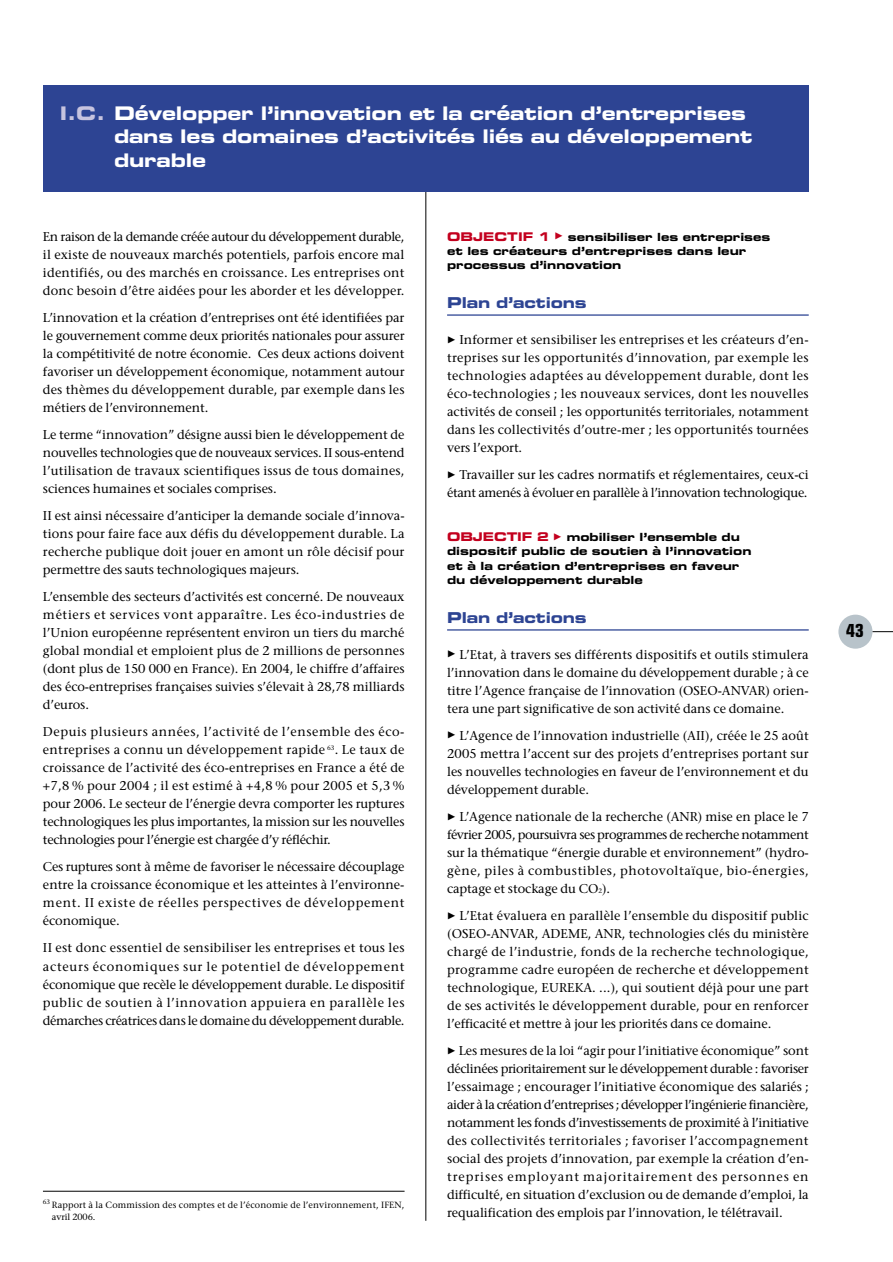
<style>
.page{position:relative;width:893px;height:1262px;background:#fff}
.page>*{position:absolute;margin:0;border:0;box-sizing:border-box;transform-origin:0 0}
.t1{font:18.75px/23.2px "Eurostile Bold Extended Two";letter-spacing:-.01em;color:#fff}
.t2{font:700 condensed 18px "Eurostile";color:#000}
.t3{font:15px "Eurostile Bold Extended Two";letter-spacing:-.01em;color:#2d4493}
.t4{font:12.75px/18px "Stone Serif";letter-spacing:-.005em;color:#000;text-align:justify}
.t5{font:12.75px/18px "Stone Serif";letter-spacing:-.03em;color:#000}
.t6{font:11.25px/14.2px "Eurostile Bold Extended Two";color:#000}
.t7{font:9px/12px "Stone Serif";letter-spacing:.015em;color:#000}
.t8{font:6.3px "Stone Serif";color:#000}
.s1{color:#c7c4df}
.s2{font-size:12px;color:#c3001e}
.s3{font-family:"European Pi Four";font-size:9px;color:#c3001e}
.s4{font-family:"European Pi Four";font-size:9px}
.s5{font-size:6.3px}
</style>
<div class="page">
<hr style="left:425px;top:85px;width:1px;height:1135px;background:#000">
<div style="left:838px;top:614px;width:34px;height:34px;background:#b8c3ca;border-radius:50%"></div>
<svg style="left:872px;top:631px;width:20px;height:1px"></svg>
<div style="left:43px;top:85px;width:765px;height:106px;background:#2d4493"></div>
<hr style="left:447px;top:314px;width:361px;height:2px;background:#2d4493">
<hr style="left:447px;top:629px;width:361px;height:1px;background:#2d4493">
<hr style="left:43px;top:1191px;width:361px;height:1px;background:#000">
<h1 class="t1" style="left:114px;top:104px;width:640px;text-indent:-54px"><span class="s1">I.C.</span> Développer l’innovation et la création d’entreprises dans les domaines d’activités liés au développement durable</h1>
<p class="t4" style="left:43px;top:229px;width:363px">En raison de la demande créée autour du développement durable, il existe de nouveaux marchés potentiels, parfois encore mal identifiés, ou des marchés en croissance. Les entreprises ont donc besoin d’être aidées pour les aborder et les développer.</p>
<p class="t4" style="left:43px;top:310px;width:363px">L’innovation et la création d’entreprises ont été identifiées par le gouvernement comme deux priorités nationales pour assurer la compétitivité de notre économie. Ces deux actions doivent favoriser un développement économique, notamment autour des thèmes du développement durable, par exemple dans les métiers de l’environnement.</p>
<p class="t4" style="left:43px;top:427px;width:363px">Le terme “innovation” désigne aussi bien le développement de nouvelles technologies que de nouveaux services. II sous-entend l’utilisation de travaux scientifiques issus de tous domaines, sciences humaines et sociales comprises.</p>
<p class="t4" style="left:43px;top:508px;width:363px">II est ainsi nécessaire d’anticiper la demande sociale d’innova&shy;tions pour faire face aux défis du développement durable. La recherche publique doit jouer en amont un rôle décisif pour permettre des sauts technologiques majeurs.</p>
<p class="t4" style="left:43px;top:589px;width:363px">L’ensemble des secteurs d’activités est concerné. De nouveaux métiers et services vont apparaître. Les éco-industries de l’Union européenne représentent environ un tiers du marché global mondial et emploient plus de 2 millions de personnes (dont plus de 150 000 en France). En 2004, le chiffre d’affaires des éco-entreprises françaises suivies s’élevait à 28,78 milliards d’euros.</p>
<p class="t4" style="left:43px;top:724px;width:363px">Depuis plusieurs années, l’activité de l’ensemble des éco&shy;entreprises a connu un développement rapide <sup>63</sup>. Le taux de croissance de l’activité des éco-entreprises en France a été de +7,8 % pour 2004 ; il est estimé à +4,8 % pour 2005 et 5,3 % pour 2006. Le secteur de l’énergie devra comporter les ruptures technologiques les plus importantes, la mission sur les nouvelles technologies pour l’énergie est chargée d’y réfléchir.</p>
<p class="t4" style="left:43px;top:859px;width:363px">Ces ruptures sont à même de favoriser le nécessaire découplage entre la croissance économique et les atteintes à l’environne&shy;ment. II existe de réelles perspectives de développement économique.</p>
<p class="t4" style="left:43px;top:940px;width:363px">II est donc essentiel de sensibiliser les entreprises et tous les acteurs économiques sur le potentiel de développement économique que recèle le développement durable. Le dispositif public de soutien à l’innovation appuiera en parallèle les démarches créatrices dans le domaine du développement durable.</p>
<p class="t8" style="left:43px;top:1199px;width:9px">63</p>
<p class="t7" style="left:52px;top:1200px;width:354px">Rapport à la Commission des comptes et de l’économie de l’environnement, IFEN, avril 2006.</p>
<p class="t6" style="left:447px;top:231px;width:325px"><span class="s2">OBJECTIF 1</span> <span class="s3">-</span> sensibiliser les entreprises et les créateurs d’entreprises dans leur processus d’innovation</p>
<p class="t3" style="left:447px;top:297px;width:141px">Plan d’actions</p>
<p class="t4" style="left:447px;top:332px;width:363px"><span class="s4">-</span> Informer et sensibiliser les entreprises et les créateurs d’en&shy;treprises sur les opportunités d’innovation, par exemple les technologies adaptées au développement durable, dont les éco-technologies ; les nouveaux services, dont les nouvelles activités de conseil ; les opportunités territoriales, notamment dans les collectivités d’outre-mer ; les opportunités tournées vers l’export.</p>
<p class="t5" style="left:447px;top:467px;width:363px"><span class="s4">-</span> Travailler sur les cadres normatifs et réglementaires, ceux-ci étant amenés à évoluer en parallèle à l’innovation technologique.</p>
<p class="t6" style="left:447px;top:531px;width:306px"><span class="s2">OBJECTIF 2</span> <span class="s3">-</span> mobiliser l’ensemble du dispositif public de soutien à l’innovation et à la création d’entreprises en faveur du développement durable</p>
<p class="t3" style="left:447px;top:612px;width:141px">Plan d’actions</p>
<p class="t4" style="left:447px;top:647px;width:363px"><span class="s4">-</span> L’Etat, à travers ses différents dispositifs et outils stimulera l’innovation dans le domaine du développement durable ; à ce titre l’Agence française de l’innovation (OSEO-ANVAR) orien&shy;tera une part significative de son activité dans ce domaine.</p>
<p class="t4" style="left:447px;top:728px;width:363px"><span class="s4">-</span> L’Agence de l’innovation industrielle (AII), créée le 25 août 2005 mettra l’accent sur des projets d’entreprises portant sur les nouvelles technologies en faveur de l’environnement et du développement durable.</p>
<p class="t4" style="left:447px;top:809px;width:363px"><span class="s4">-</span> L’Agence nationale de la recherche (ANR) mise en place le 7 février 2005, poursuivra ses programmes de recherche notamment sur la thématique “énergie durable et environnement” (hydro&shy;gène, piles à combustibles, photovoltaïque, bio-énergies, captage et stockage du CO<span class="s5">2</span>).</p>
<p class="t4" style="left:447px;top:908px;width:363px"><span class="s4">-</span> L’Etat évaluera en parallèle l’ensemble du dispositif public (OSEO-ANVAR, ADEME, ANR, technologies clés du ministère chargé de l’industrie, fonds de la recherche technologique, programme cadre européen de recherche et développement technologique, EUREKA. ...), qui soutient déjà pour une part de ses activités le développement durable, pour en renforcer l’efficacité et mettre à jour les priorités dans ce domaine.</p>
<p class="t4" style="left:447px;top:1043px;width:363px"><span class="s4">-</span> Les mesures de la loi “agir pour l’initiative économique” sont déclinées prioritairement sur le développement durable : favoriser l’essaimage ; encourager l’initiative économique des salariés ; aider à la création d’entreprises ; développer l’ingénierie financière, notamment les fonds d’investissements de proximité à l’initiative des collectivités territoriales ; favoriser l’accompagnement social des projets d’innovation, par exemple la création d’en&shy;treprises employant majoritairement des personnes en difficulté, en situation d’exclusion ou de demande d’emploi, la requalification des emplois par l’innovation, le télétravail.</p>
<h2 class="t2" style="left:846px;top:623px;width:19px">43</h2>
</div>
